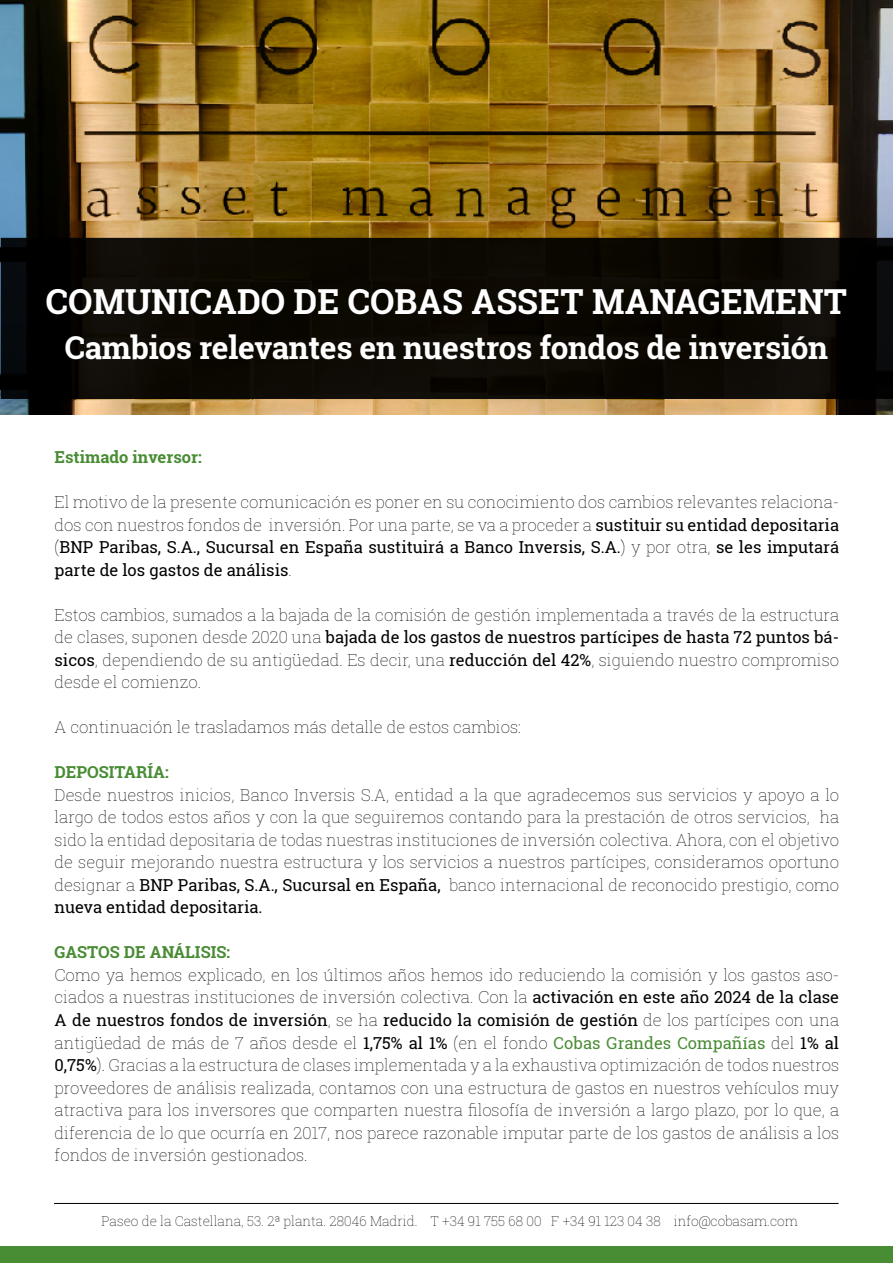
<style>
.page{position:relative;width:893px;height:1263px;background:#fff}
.page>*{position:absolute;margin:0;border:0;box-sizing:border-box;transform-origin:0 0}
.t1{font:700 34.5px "Roboto Slab";color:#fff}
.t2{font:700 31.5px "Roboto Slab";letter-spacing:-.01em;color:#fff}
.t3{font:100 16.5px/22.5px "Roboto Slab";color:#000;text-align:justify}
.t4{font:700 16.5px "Roboto Slab";color:#488c33}
.t5{font:100 13.5px "Roboto Slab";color:#000}
.s1{font-weight:400}
.s2{font-weight:400;color:#488c33}
</style>
<div class="page">
<div style="left:0;top:1246px;width:893px;height:17px;background:#488c33"></div>
<img style="left:1px;top:0;width:892px;height:414px">
<div style="left:2px;top:239px;width:890px;height:159px;background:#0c0901"></div>
<div style="left:1px;top:238px;width:892px;height:161px;border:2px solid #000"></div>
<hr style="left:54px;top:1203px;width:785px;height:1px;background:#000">
<h1 class="t1" style="left:46px;top:278px;width:803px">COMUNICADO DE COBAS ASSET MANAGEMENT</h1>
<h2 class="t2" style="left:65px;top:326px;width:765px">Cambios relevantes en nuestros fondos de inversión</h2>
<p class="t4" style="left:55px;top:446px;width:149px">Estimado inversor:</p>
<p class="t3" style="left:55px;top:491px;width:786px">El motivo de la presente comunicación es poner en su conocimiento dos cambios relevantes relaciona&shy;dos con nuestros fondos de inversión. Por una parte, se va a proceder a <span class="s1">sustituir su entidad depositaria </span>(<span class="s1">BNP Paribas, S.A., Sucursal en España sustituirá a Banco Inversis, S.A.</span>) y por otra, <span class="s1">se les imputará parte de los gastos de análisis</span>.</p>
<p class="t3" style="left:55px;top:603px;width:786px">Estos cambios, sumados a la bajada de la comisión de gestión implementada a través de la estructura de clases, suponen desde 2020 una <span class="s1">bajada de los gastos de nuestros partícipes de hasta 72 puntos bá&shy;sicos</span>, dependiendo de su antigüedad. Es decir, una <span class="s1">reducción del 42%</span>, siguiendo nuestro compromiso desde el comienzo.</p>
<p class="t3" style="left:55px;top:716px;width:468px">A continuación le trasladamos más detalle de estos cambios:</p>
<p class="t4" style="left:55px;top:761px;width:116px">DEPOSITARÍA:</p>
<p class="t3" style="left:55px;top:783px;width:786px">Desde nuestros inicios, Banco Inversis S.A, entidad a la que agradecemos sus servicios y apoyo a lo largo de todos estos años y con la que seguiremos contando para la prestación de otros servicios, ha sido la entidad depositaria de todas nuestras instituciones de inversión colectiva. Ahora, con el objetivo de seguir mejorando nuestra estructura y los servicios a nuestros partícipes, consideramos oportuno designar a <span class="s1">BNP Paribas, S.A., Sucursal en España,</span> banco internacional de reconocido prestigio, como <span class="s1">nueva entidad depositaria.</span></p>
<p class="t4" style="left:55px;top:941px;width:177px">GASTOS DE ANÁLISIS:</p>
<p class="t3" style="left:55px;top:963px;width:786px">Como ya hemos explicado, en los últimos años hemos ido reduciendo la comisión y los gastos aso&shy;ciados a nuestras instituciones de inversión colectiva. Con la <span class="s1">activación en este año 2024 de la clase A de nuestros fondos de inversión</span>, se ha <span class="s1">reducido la comisión de gestión</span> de los partícipes con una antigüedad de más de 7 años desde el <span class="s1">1,75% al 1%</span> (en el fondo <span class="s2">Cobas Grandes Compañías</span> del <span class="s1">1% al 0,75%</span>). Gracias a la estructura de clases implementada y a la exhaustiva optimización de todos nuestros proveedores de análisis realizada, contamos con una estructura de gastos en nuestros vehículos muy atractiva para los inversores que comparten nuestra filosofía de inversión a largo plazo, por lo que, a diferencia de lo que ocurría en 2017, nos parece razonable imputar parte de los gastos de análisis a los fondos de inversión gestionados.</p>
<p class="t5" style="left:101px;top:1212px;width:698px">Paseo de la Castellana, 53. 2ª planta. 28046 Madrid. T +34 91 755 68 00 F +34 91 123 04 38 info@cobasam.com</p>
</div>
